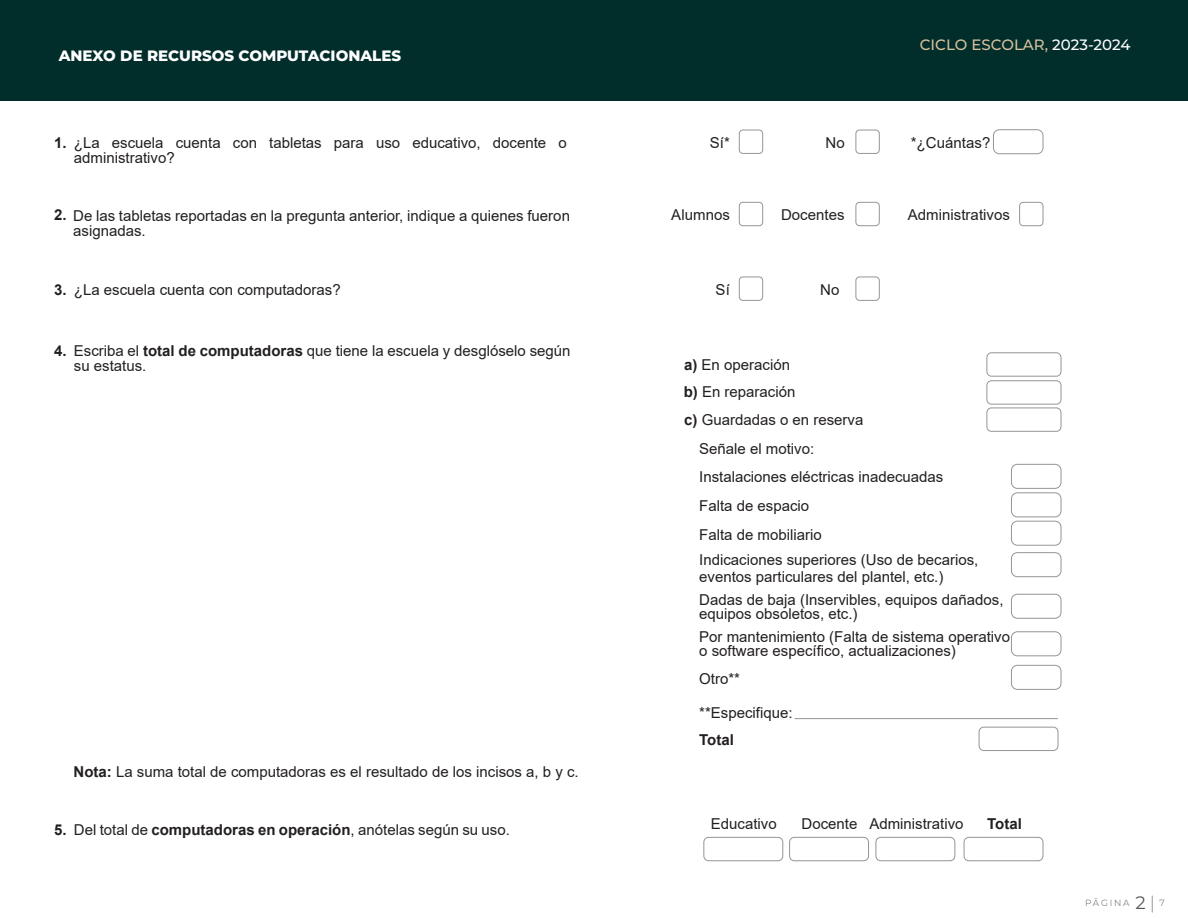
<style>
.page{position:relative;width:1188px;height:918px;background:#fff}
.page>*{position:absolute;margin:0;border:0;box-sizing:border-box;transform-origin:0 0}
.t1{font:15px/15px "Arial";color:#231f20}
.t2{font:800 15px "Montserrat";color:#fff}
.t3{font:500 15px "Montserrat";color:#d7c29d}
.t4{font:700 15px "Arial";color:#231f20}
.t5{font:300 9px "Montserrat";letter-spacing:.2em;color:#57585a}
.s1{color:#fff}
.s2{font-weight:700}
.s3{font-weight:400;font-size:18px}
.s4{font-weight:200;font-size:18px}
</style>
<div class="page">
<div style="left:739px;top:277px;width:24px;height:24px;border:1px solid #939598;border-radius:4px"></div>
<div style="left:856px;top:277px;width:24px;height:24px;border:1px solid #939598;border-radius:4px"></div>
<div style="left:704px;top:837px;width:79px;height:24px;border:1px solid #939598;border-radius:5px"></div>
<div style="left:789px;top:837px;width:80px;height:24px;border:1px solid #939598;border-radius:5px"></div>
<div style="left:876px;top:837px;width:79px;height:24px;border:1px solid #939598;border-radius:5px"></div>
<div style="left:964px;top:837px;width:79px;height:24px;border:1px solid #939598;border-radius:5px"></div>
<div style="left:739px;top:130px;width:24px;height:24px;border:1px solid #939598;border-radius:4px"></div>
<div style="left:856px;top:130px;width:24px;height:24px;border:1px solid #939598;border-radius:4px"></div>
<svg style="left:993px;top:129px;width:51px;height:25px"></svg>
<div style="left:739px;top:202px;width:24px;height:24px;border:1px solid #939598;border-radius:4px"></div>
<div style="left:856px;top:202px;width:24px;height:24px;border:1px solid #939598;border-radius:4px"></div>
<div style="left:1019px;top:202px;width:24px;height:24px;border:1px solid #939598;border-radius:4px"></div>
<svg style="left:1011px;top:464px;width:51px;height:82px"></svg>
<svg style="left:1011px;top:552px;width:51px;height:25px"></svg>
<svg style="left:1011px;top:594px;width:51px;height:25px"></svg>
<svg style="left:1011px;top:665px;width:51px;height:25px"></svg>
<hr style="left:794px;top:718px;width:264px;height:1px;background:#939598">
<div style="left:987px;top:408px;width:74px;height:24px;border:1px solid #939598;border-radius:5px"></div>
<svg style="left:1011px;top:631px;width:51px;height:25px"></svg>
<div style="left:987px;top:353px;width:74px;height:23px;border:1px solid #939598;border-radius:5px"></div>
<div style="left:987px;top:380px;width:74px;height:24px;border:1px solid #939598;border-radius:5px"></div>
<div style="left:979px;top:727px;width:79px;height:24px;border:1px solid #939598;border-radius:5px"></div>
<div style="left:0;top:0;width:1188px;height:100px;background:#012d2a"></div>
<p class="t2" style="left:59px;top:44px;width:344px">ANEXO DE RECURSOS COMPUTACIONALES</p>
<p class="t3" style="left:920px;top:34px;width:212px">CICLO ESCOLAR, <span class="s1">2023-2024</span></p>
<p class="t4" style="left:54px;top:132px;width:14px">1.</p>
<p class="t1" style="left:74px;top:135px;width:494px">¿La escuela cuenta con tabletas para uso educativo, docente o administrativo?</p>
<p class="t1" style="left:710px;top:135px;width:22px">Sí*</p>
<p class="t1" style="left:826px;top:135px;width:21px">No</p>
<p class="t1" style="left:911px;top:135px;width:81px">*¿Cuántas?</p>
<p class="t1" style="left:73px;top:208px;width:498px;text-indent:-19px"><span class="s2">2.</span> De las tabletas reportadas en la pregunta anterior, indique a quienes fueron asignadas.</p>
<p class="t1" style="left:671px;top:207px;width:60px">Alumnos</p>
<p class="t1" style="left:781px;top:207px;width:65px">Docentes</p>
<p class="t1" style="left:908px;top:207px;width:104px">Administrativos</p>
<p class="t4" style="left:54px;top:279px;width:14px">3.</p>
<p class="t1" style="left:74px;top:282px;width:268px">¿La escuela cuenta con computadoras?</p>
<p class="t1" style="left:716px;top:282px;width:16px">Sí</p>
<p class="t1" style="left:820px;top:282px;width:21px">No</p>
<p class="t4" style="left:54px;top:340px;width:14px">4.</p>
<p class="t1" style="left:74px;top:343px;width:498px">Escriba el <span class="s2">total de computadoras</span> que tiene la escuela y desglóselo según su estatus.</p>
<p class="t1" style="left:74px;top:765px;width:507px"><span class="s2">Nota:</span> La suma total de computadoras es el resultado de los incisos a, b y c.</p>
<p class="t1" style="left:684px;top:350px;width:113px;line-height:27.9px"><span class="s2">a)</span> En operación <span class="s2">b)</span> En reparación</p>
<p class="t1" style="left:684px;top:412px;width:181px"><span class="s2">c)</span> Guardadas o en reserva</p>
<p class="t1" style="left:699px;top:441px;width:117px">Señale el motivo:</p>
<p class="t1" style="left:699px;top:463px;width:246px;line-height:28.7px">Instalaciones eléctricas inadecuadas<br>Falta de espacio<br>Falta de mobiliario</p>
<p class="t1" style="left:699px;top:552px;width:281px;line-height:16.8px">Indicaciones superiores (Uso de becarios, eventos particulares del plantel, etc.)</p>
<p class="t1" style="left:699px;top:593px;width:306px;line-height:14px">Dadas de baja (Inservibles, equipos dañados, equipos obsoletos, etc.)</p>
<p class="t1" style="left:699px;top:630px;width:312px;line-height:14px">Por mantenimiento (Falta de sistema operativo o software específico, actualizaciones)</p>
<p class="t1" style="left:699px;top:671px;width:42px">Otro**</p>
<p class="t1" style="left:699px;top:706px;width:95px">**Especifique:</p>
<p class="t4" style="left:699px;top:730px;width:36px">Total</p>
<p class="t1" style="left:54px;top:822px;width:457px"><span class="s2">5.</span> Del total de <span class="s2">computadoras en operación</span>, anótelas según su uso.</p>
<p class="t1" style="left:711px;top:816px;width:67px">Educativo</p>
<p class="t1" style="left:802px;top:816px;width:163px">Docente Administrativo</p>
<p class="t4" style="left:987px;top:813px;width:36px">Total</p>
<p class="t5" style="left:1085px;top:896px;width:81px">PĀGINA <span class="s3">2</span><span class="s4">|</span> 7</p>
</div>
